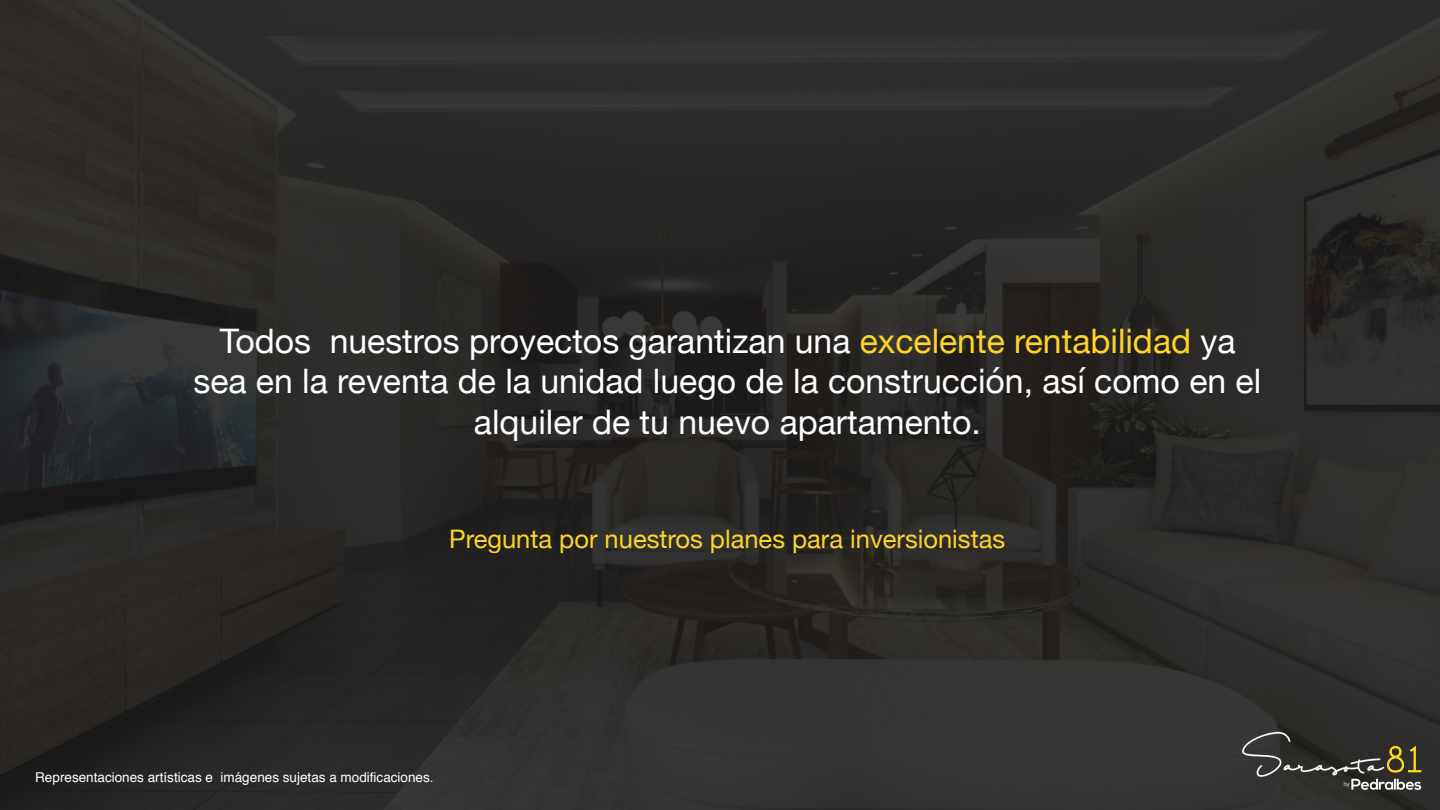
<style>
.page{position:relative;width:1440px;height:810px;background:#fff}
.page>*{position:absolute;margin:0;border:0;box-sizing:border-box;transform-origin:0 0}
.t1{font:33.75px/40.5px "Helvetica Neue";color:#fff;text-align:center}
.t2{font:25.5px "Helvetica Neue";color:#fdd429}
.t3{font:13.5px "Helvetica";color:#fff}
.s1{color:#fdd429}
</style>
<div class="page">
<img style="left:0;top:0;width:1440px;height:810px">
<img style="left:1236px;top:715px;width:201px;height:95px">
<p class="t1" style="left:193px;top:322px;width:1069px">Todos nuestros proyectos garantizan una <span class="s1">excelente rentabilidad</span> ya sea en la reventa de la unidad luego de la construcción, así como en el alquiler de tu nuevo apartamento.</p>
<p class="t2" style="left:449px;top:521px;width:557px">Pregunta por nuestros planes para inversionistas</p>
<p class="t3" style="left:35px;top:766px;width:400px">Representaciones art’sticas e im‡genes sujetas a modificaciones.</p>
</div>
